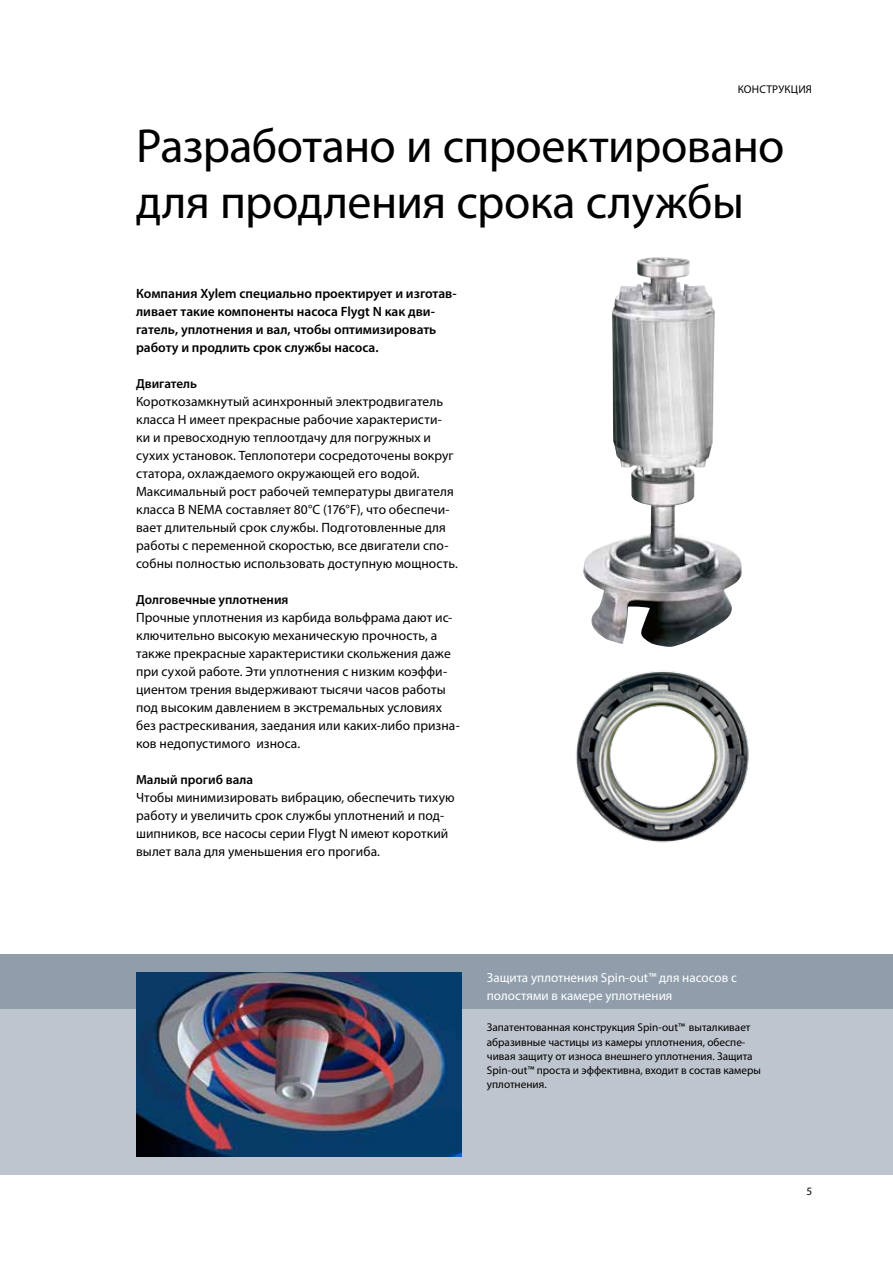
<style>
.page{position:relative;width:893px;height:1263px;background:#fff}
.page>*{position:absolute;margin:0;border:0;box-sizing:border-box;transform-origin:0 0}
.t1{font:48px/55.9px "Myriad Pro";letter-spacing:-.01em;color:#000}
.t2{font:13.5px/18px "Myriad Pro";letter-spacing:.005em;color:#000}
.t3{font:600 13.5px/18px "Myriad Pro";color:#000}
.t4{font:13.2px/18px "Myriad Pro";color:#fff}
.t5{font:600 13.2px "Myriad Pro";color:#000}
.t6{font:11.25px/14.2px "Myriad Pro";color:#000}
.t7{font:11.25px "Myriad Pro";letter-spacing:.02em;color:#000}
</style>
<div class="page">
<div style="left:0;top:954px;width:893px;height:220px;background:#bfc5ce"></div>
<div style="left:0;top:954px;width:893px;height:54px;background:#909eac"></div>
<img style="left:136px;top:972px;width:325px;height:185px">
<img style="left:576px;top:671px;width:173px;height:172px">
<img style="left:583px;top:257px;width:159px;height:390px">
<p class="t7" style="left:738px;top:83px;width:75px">КОНСТРУКЦИЯ</p>
<h1 class="t1" style="left:136px;top:117px;width:650px">Разработано и спроектировано для продления срока службы</h1>
<p class="t3" style="left:136px;top:284px;width:322px">Компания Xylem специально проектирует и изготав&shy;ливает такие компоненты насоса Flygt N как дви&shy;гатель, уплотнения и вал, чтобы оптимизировать работу и продлить срок службы насоса.</p>
<p class="t5" style="left:136px;top:375px;width:63px">Двигатель</p>
<p class="t2" style="left:136px;top:392px;width:323px">Короткозамкнутый асинхронный электродвигатель класса H имеет прекрасные рабочие характеристи&shy;ки и превосходную теплоотдачу для погружных и сухих установок. Теплопотери сосредоточены вокруг статора, охлаждаемого окружающей его водой.<br>Максимальный рост рабочей температуры двигателя класса B NEMA составляет 80°C (176°F), что обеспечи&shy;вает длительный срок службы. Подготовленные для работы с переменной скоростью, все двигатели спо&shy;собны полностью использовать доступную мощность.</p>
<p class="t5" style="left:136px;top:591px;width:154px">Долговечные уплотнения</p>
<p class="t2" style="left:136px;top:608px;width:325px">Прочные уплотнения из карбида вольфрама дают ис&shy;ключительно высокую механическую прочность, а также прекрасные характеристики скольжения даже при сухой работе. Эти уплотнения с низким коэффи&shy;циентом трения выдерживают тысячи часов работы под высоким давлением в экстремальных условиях без растрескивания, заедания или каких-либо призна&shy;ков недопустимого износа.</p>
<p class="t5" style="left:136px;top:771px;width:118px">Малый прогиб вала</p>
<p class="t2" style="left:136px;top:788px;width:320px">Чтобы минимизировать вибрацию, обеспечить тихую работу и увеличить срок службы уплотнений и под&shy;шипников, все насосы серии Flygt N имеют короткий вылет вала для уменьшения его прогиба.</p>
<p class="t4" style="left:487px;top:968px;width:252px">Защита уплотнения Spin-out™ для насосов с полостями в камере уплотнения</p>
<p class="t6" style="left:487px;top:1020px;width:276px">Запатентованная конструкция Spin-out™ выталкивает абразивные частицы из камеры уплотнения, обеспе&shy;чивая защиту от износа внешнего уплотнения. Защита Spin-out™ проста и эффективна, входит в состав камеры уплотнения.</p>
<p class="t6" style="left:806px;top:1184px;width:7px">5</p>
</div>
